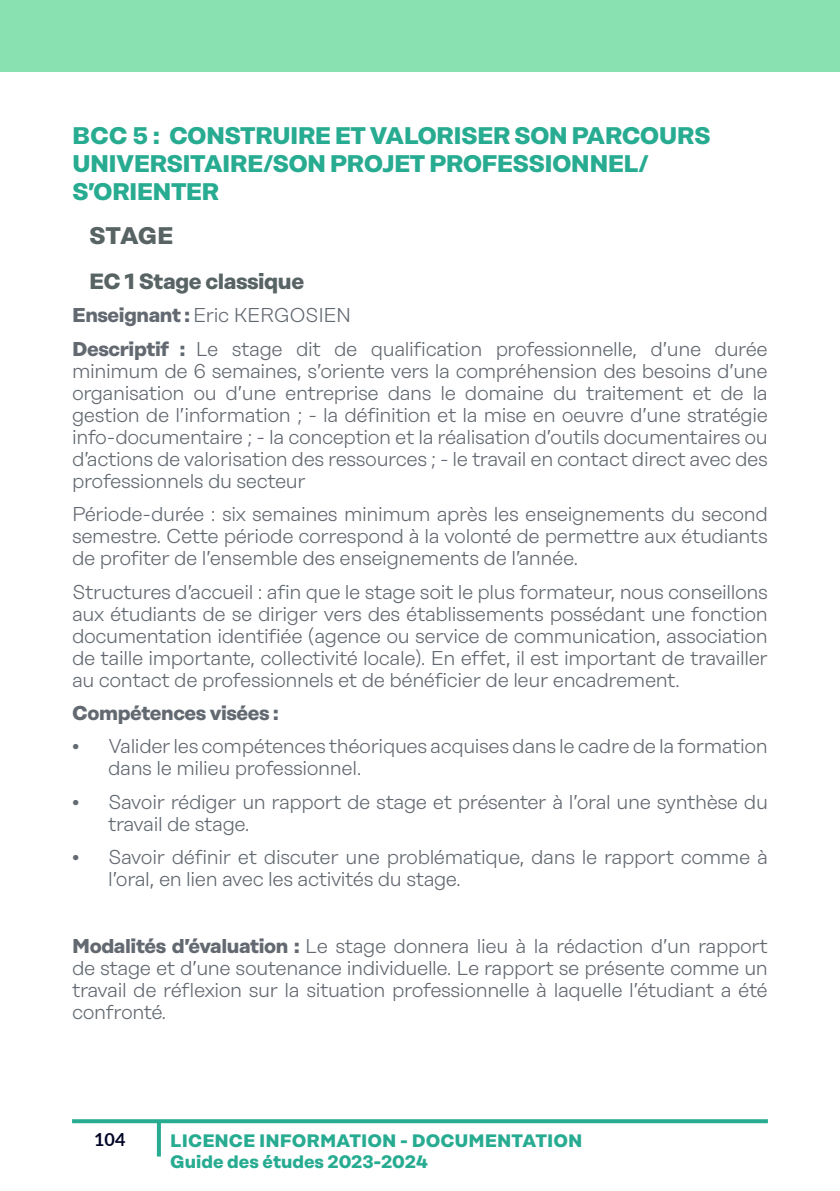
<style>
.page{position:relative;width:840px;height:1191px;background:#fff}
.page>*{position:absolute;margin:0;border:0;box-sizing:border-box;transform-origin:0 0}
.t1{font:700 24px/28px "Rational Display";letter-spacing:-.03em;color:#27ab91}
.t2{font:700 24px "Rational Display";letter-spacing:-.03em;color:#586364}
.t3{font:700 22px "Rational Display";letter-spacing:-.02em;color:#586364}
.t4{font:300 20px/22px "Rational Display";letter-spacing:-.02em;color:#636971;text-align:justify}
.t5{font:700 20px "Rational Display";letter-spacing:-.02em;color:#636971}
.t6{font:700 18px "Rational Display";color:#27ab91}
.t7{font:700 18px "Lato";color:#000627}
.s1{font-weight:700}
</style>
<div class="page">
<svg style="left:72px;top:1119px;width:695px;height:4px;background:#32af97"></svg>
<svg style="left:157px;top:1121px;width:4px;height:35px"></svg>
<div style="left:0;top:0;width:839px;height:71px;background:#89e0b1"></div>
<p class="t1" style="left:72px;top:121px;width:639px">BCC 5 : CONSTRUIRE ET VALORISER SON PARCOURS<br>UNIVERSITAIRE/SON PROJET PROFESSIONNEL/<br>S’ORIENTER</p>
<p class="t2" style="left:89px;top:221px;width:86px">STAGE</p>
<p class="t3" style="left:89px;top:268px;width:216px">EC 1 Stage classique</p>
<p class="t4" style="left:72px;top:304px;width:280px"><span class="s1">Enseignant :</span> Eric KERGOSIEN</p>
<p class="t4" style="left:72px;top:338px;width:697px"><span class="s1">Descriptif :</span> Le stage dit de qualification professionnelle, d’une durée minimum de 6 semaines, s’oriente vers la compréhension des besoins d’une organisation ou d’une entreprise dans le domaine du traitement et de la gestion de l’information ; - la définition et la mise en oeuvre d’une stratégie info-documentaire ; - la conception et la réalisation d’outils documentaires ou d’actions de valorisation des ressources ; - le travail en contact direct avec des professionnels du secteur</p>
<p class="t4" style="left:72px;top:503px;width:697px">Période-durée : six semaines minimum après les enseignements du second semestre. Cette période correspond à la volonté de permettre aux étudiants de profiter de l’ensemble des enseignements de l’année.</p>
<p class="t4" style="left:72px;top:580px;width:697px">Structures d’accueil : afin que le stage soit le plus formateur, nous conseillons aux étudiants de se diriger vers des établissements possédant une fonction documentation identifiée (agence ou service de communication, association de taille importante, collectivité locale). En effet, il est important de travailler au contact de professionnels et de bénéficier de leur encadrement.</p>
<p class="t5" style="left:72px;top:701px;width:208px">Compétences visées :</p>
<p class="t4" style="left:108px;top:735px;width:661px;text-indent:-36px">• Valider les compétences théoriques acquises dans le cadre de la formation dans le milieu professionnel.</p>
<p class="t4" style="left:108px;top:790px;width:661px;text-indent:-36px">• Savoir rédiger un rapport de stage et présenter à l’oral une synthèse du travail de stage.</p>
<p class="t4" style="left:108px;top:846px;width:661px;text-indent:-36px">• Savoir définir et discuter une problématique, dans le rapport comme à l’oral, en lien avec les activités du stage.</p>
<p class="t4" style="left:72px;top:934px;width:697px"><span class="s1">Modalités d’évaluation :</span> Le stage donnera lieu à la rédaction d’un rapport de stage et d’une soutenance individuelle. Le rapport se présente comme un travail de réflexion sur la situation professionnelle à laquelle l’étudiant a été confronté.</p>
<p class="t7" style="left:94px;top:1125px;width:33px">104</p>
<p class="t6" style="left:170px;top:1129px;width:413px">LICENCE INFORMATION - DOCUMENTATION</p>
<p class="t6" style="left:170px;top:1151px;width:259px">Guide des études 2023-2024</p>
</div>
